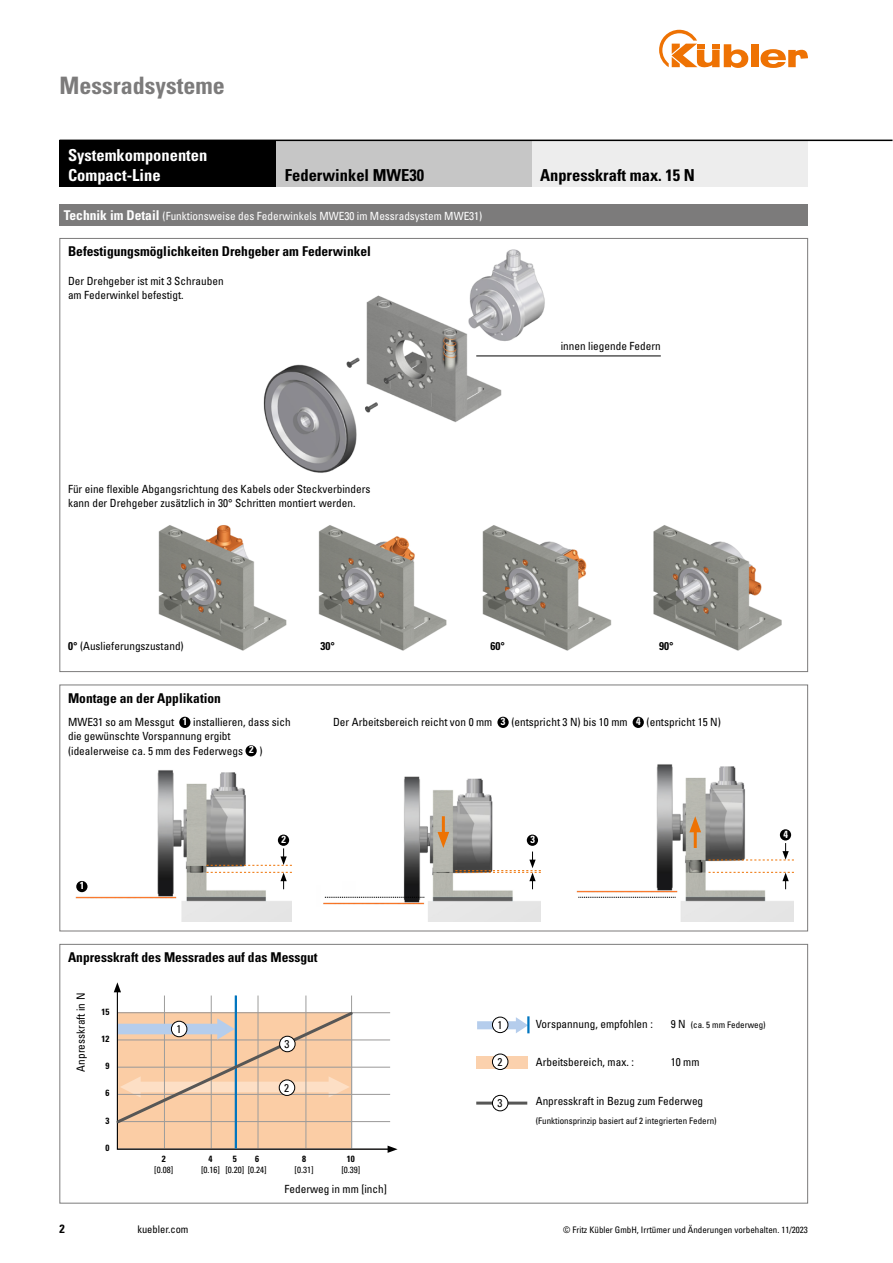
<style>
.page{position:relative;width:893px;height:1263px;background:#fff}
.page>*{position:absolute;margin:0;border:0;box-sizing:border-box;transform-origin:0 0}
.t1{font:700 condensed 24px "Univers LT Std";color:#7c7b7b}
.t2{font:700 condensed 16.5px "Univers LT Std";color:#000}
.t3{font:700 condensed 16.5px/19.8px "Univers LT Std";color:#fff}
.t4{font:700 condensed 13.5px "Univers LT Std";color:#000}
.t5{font:700 condensed 12px "Univers LT Std";color:#000}
.t6{font:condensed 11.25px/14.2px "Univers LT Std";color:#000}
.t7{font:condensed 11.25px "Univers LT Std";color:#fff}
.t8{font:700 condensed 11.25px "Univers LT Std";color:#000}
.t9{font:condensed 10.5px "Univers LT Std";color:#000}
.t10{font:700 condensed 10.35px "Univers LT Std";color:#fff}
.t11{font:condensed 9px "Univers LT Std";color:#000}
.t12{font:700 condensed 9px "Univers LT Std";color:#000}
.s1{font-weight:700;font-size:13.5px}
.s2{font-weight:700}
.s3{font-weight:700;font-size:10.35px;color:#fff}
.s4{font-size:11.25px}
</style>
<div class="page">
<div style="left:751px;top:44px;width:7px;height:23px;background:#ee7203"></div>
<svg style="left:760px;top:49px;width:48px;height:19px"></svg>
<svg style="left:659px;top:30px;width:89px;height:38px"></svg>
<img style="left:158px;top:525px;width:289px;height:126px">
<img style="left:482px;top:525px;width:130px;height:126px">
<img style="left:653px;top:525px;width:129px;height:126px">
<img style="left:263px;top:249px;width:315px;height:224px">
<div style="left:476px;top:1056px;width:51px;height:12px;background:#fbd1ad"></div>
<hr style="left:476px;top:1101px;width:51px;height:3px;background:#575756">
<svg style="left:477px;top:1016px;width:52px;height:17px"></svg>
<svg style="left:114px;top:982px;width:284px;height:171px"></svg>
<div style="left:280px;top:1036px;width:15px;height:16px;background:#fff;border-radius:50%"></div>
<div style="left:279px;top:1036px;width:16px;height:16px;border:1px solid #000;border-radius:50%"></div>
<div style="left:279px;top:1080px;width:16px;height:15px;background:#fff;border-radius:50%"></div>
<div style="left:279px;top:1080px;width:16px;height:15px;border:1px solid #000;border-radius:50%"></div>
<div style="left:171px;top:1021px;width:16px;height:16px;background:#fff;border-radius:50%"></div>
<div style="left:171px;top:1021px;width:16px;height:16px;border:1px solid #000;border-radius:50%"></div>
<div style="left:492px;top:1017px;width:16px;height:15px;background:#fff;border-radius:50%"></div>
<div style="left:492px;top:1017px;width:16px;height:16px;border:1px solid #000;border-radius:50%"></div>
<div style="left:492px;top:1054px;width:16px;height:15px;background:#fff;border-radius:50%"></div>
<div style="left:492px;top:1054px;width:16px;height:16px;border:1px solid #000;border-radius:50%"></div>
<div style="left:492px;top:1095px;width:16px;height:16px;background:#fff;border-radius:50%"></div>
<div style="left:492px;top:1095px;width:16px;height:16px;border:1px solid #000;border-radius:50%"></div>
<div style="left:60px;top:944px;width:748px;height:259px;border:1px solid #7c7b7b"></div>
<img style="left:75px;top:770px;width:217px;height:151px">
<img style="left:323px;top:776px;width:218px;height:145px">
<img style="left:576px;top:764px;width:218px;height:157px">
<svg style="left:206px;top:848px;width:86px;height:18px"></svg>
<hr style="left:442px;top:816px;width:3px;height:22px;background:#ee7203">
<svg style="left:437px;top:832px;width:12px;height:16px"></svg>
<hr style="left:694px;top:827px;width:3px;height:21px;background:#ee7203">
<svg style="left:689px;top:816px;width:12px;height:16px"></svg>
<svg style="left:708px;top:843px;width:86px;height:18px"></svg>
<svg style="left:206px;top:872px;width:86px;height:17px"></svg>
<svg style="left:455px;top:851px;width:86px;height:38px"></svg>
<svg style="left:708px;top:872px;width:86px;height:17px"></svg>
<div style="left:76px;top:881px;width:12px;height:11px;background:#000;border-radius:50%"></div>
<div style="left:278px;top:834px;width:11px;height:12px;background:#000;border-radius:50%"></div>
<div style="left:527px;top:834px;width:11px;height:12px;background:#000;border-radius:50%"></div>
<div style="left:780px;top:829px;width:11px;height:11px;background:#000;border-radius:50%"></div>
<svg style="left:325px;top:897px;width:99px;height:1px"></svg>
<svg style="left:578px;top:897px;width:98px;height:1px"></svg>
<hr style="left:476px;top:356px;width:185px;height:1px;background:#000">
<div style="left:531px;top:140px;width:277px;height:47px;background:#ededed"></div>
<div style="left:276px;top:140px;width:255px;height:47px;background:#c6c6c6"></div>
<div style="left:60px;top:140px;width:216px;height:47px;background:#000"></div>
<div style="left:179px;top:717px;width:11px;height:11px;background:#000;border-radius:50%"></div>
<div style="left:245px;top:745px;width:12px;height:11px;background:#000;border-radius:50%"></div>
<div style="left:497px;top:717px;width:12px;height:11px;background:#000;border-radius:50%"></div>
<div style="left:633px;top:717px;width:11px;height:11px;background:#000;border-radius:50%"></div>
<div style="left:60px;top:204px;width:748px;height:21px;background:#7c7b7b"></div>
<hr style="left:60px;top:140px;width:832px;height:1px;background:#000">
<h1 class="t1" style="left:60px;top:71px;width:167px">Messradsysteme</h1>
<h2 class="t3" style="left:68px;top:145px;width:141px">Systemkomponenten<br>Compact-Line</h2>
<h2 class="t2" style="left:285px;top:165px;width:141px">Federwinkel MWE30</h2>
<h2 class="t2" style="left:540px;top:165px;width:156px">Anpresskraft max. 15 N</h2>
<p class="t7" style="left:64px;top:208px;width:420px"><span class="s1">Technik im Detail</span> (Funktionsweise des Federwinkels MWE30 im Messradsystem MWE31)</p>
<p class="t4" style="left:68px;top:243px;width:304px">Befestigungsmöglichkeiten Drehgeber am Federwinkel</p>
<p class="t6" style="left:68px;top:273px;width:157px">Der Drehgeber ist mit 3 Schrauben am Federwinkel befestigt.</p>
<p class="t6" style="left:68px;top:482px;width:304px">Für eine flexible Abgangsrichtung des Kabels oder Steckverbinders kann der Drehgeber zusätzlich in 30° Schritten montiert werden.</p>
<p class="t6" style="left:561px;top:339px;width:101px">innen liegende Federn</p>
<p class="t6" style="left:68px;top:639px;width:117px"><span class="s2">0°</span> (Auslieferungszustand)</p>
<p class="t4" style="left:68px;top:690px;width:154px">Montage an der Applikation</p>
<p class="t8" style="left:320px;top:639px;width:16px">30°</p>
<p class="t8" style="left:490px;top:639px;width:16px">60°</p>
<p class="t8" style="left:659px;top:639px;width:16px">90°</p>
<p class="t6" style="left:68px;top:715px;width:224px">MWE31 so am Messgut <span class="s3">1</span> installieren, dass sich die gewünschte Vorspannung ergibt (idealerweise ca. 5 mm des Federwegs <span class="s3">2</span> )</p>
<p class="t6" style="left:333px;top:715px;width:389px">Der Arbeitsbereich reicht von 0 mm <span class="s3">3</span> (entspricht 3 N) bis 10 mm <span class="s3">4</span> (entspricht 15 N)</p>
<p class="t10" style="left:80px;top:879px;width:6px">1</p>
<p class="t10" style="left:281px;top:833px;width:6px">2</p>
<p class="t10" style="left:530px;top:833px;width:6px">3</p>
<p class="t10" style="left:783px;top:827px;width:6px">4</p>
<p class="t4" style="left:68px;top:949px;width:251px">Anpresskraft des Messrades auf das Messgut</p>
<p class="t6" style="left:73px;top:1071px;width:80px;rotate:-90deg">Anpresskraft in N</p>
<p class="t12" style="left:102px;top:1006px;width:9px">15</p>
<p class="t6" style="left:176px;top:1022px;width:6px">1</p>
<p class="t12" style="left:102px;top:1033px;width:9px">12</p>
<p class="t6" style="left:285px;top:1037px;width:6px">3</p>
<p class="t6" style="left:284px;top:1080px;width:6px">2</p>
<p class="t12" style="left:106px;top:1060px;width:5px">9</p>
<p class="t12" style="left:106px;top:1088px;width:5px">6</p>
<p class="t12" style="left:106px;top:1115px;width:5px">3</p>
<p class="t12" style="left:105px;top:1142px;width:5px">0</p>
<p class="t12" style="left:162px;top:1154px;width:5px">2</p>
<p class="t11" style="left:154px;top:1164px;width:20px">[0.08]</p>
<p class="t12" style="left:255px;top:1154px;width:5px">6</p>
<p class="t12" style="left:302px;top:1154px;width:5px">8</p>
<p class="t11" style="left:295px;top:1164px;width:20px">[0.31]</p>
<p class="t12" style="left:208px;top:1154px;width:5px">4</p>
<p class="t11" style="left:201px;top:1164px;width:20px">[0.16]</p>
<p class="t12" style="left:233px;top:1154px;width:5px">5</p>
<p class="t11" style="left:225px;top:1164px;width:43px">[0.20] [0.24]</p>
<p class="t12" style="left:347px;top:1154px;width:9px">10</p>
<p class="t11" style="left:341px;top:1164px;width:20px">[0.39]</p>
<p class="t6" style="left:284px;top:1181px;width:104px">Federweg in mm [inch]</p>
<p class="t6" style="left:497px;top:1018px;width:6px">1</p>
<p class="t6" style="left:497px;top:1054px;width:6px">2</p>
<p class="t6" style="left:497px;top:1096px;width:6px">3</p>
<p class="t6" style="left:536px;top:1016px;width:119px">Vorspannung, empfohlen :</p>
<p class="t11" style="left:671px;top:1019px;width:96px"><span class="s4">9 N</span> (ca. 5 mm Federweg)</p>
<p class="t6" style="left:536px;top:1055px;width:100px">Arbeitsbereich, max. :</p>
<p class="t6" style="left:671px;top:1055px;width:30px">10 mm</p>
<p class="t6" style="left:536px;top:1093px;width:169px">Anpresskraft in Bezug zum Federweg</p>
<p class="t11" style="left:536px;top:1115px;width:182px">(Funktionsprinzip basiert auf 2 integrierten Federn)</p>
<p class="t5" style="left:60px;top:1221px;width:7px">2</p>
<p class="t9" style="left:137px;top:1223px;width:53px">kuebler.com</p>
<p class="t11" style="left:563px;top:1224px;width:246px">© Fritz Kübler GmbH, Irrtümer und Änderungen vorbehalten. 11/2023</p>
</div>
